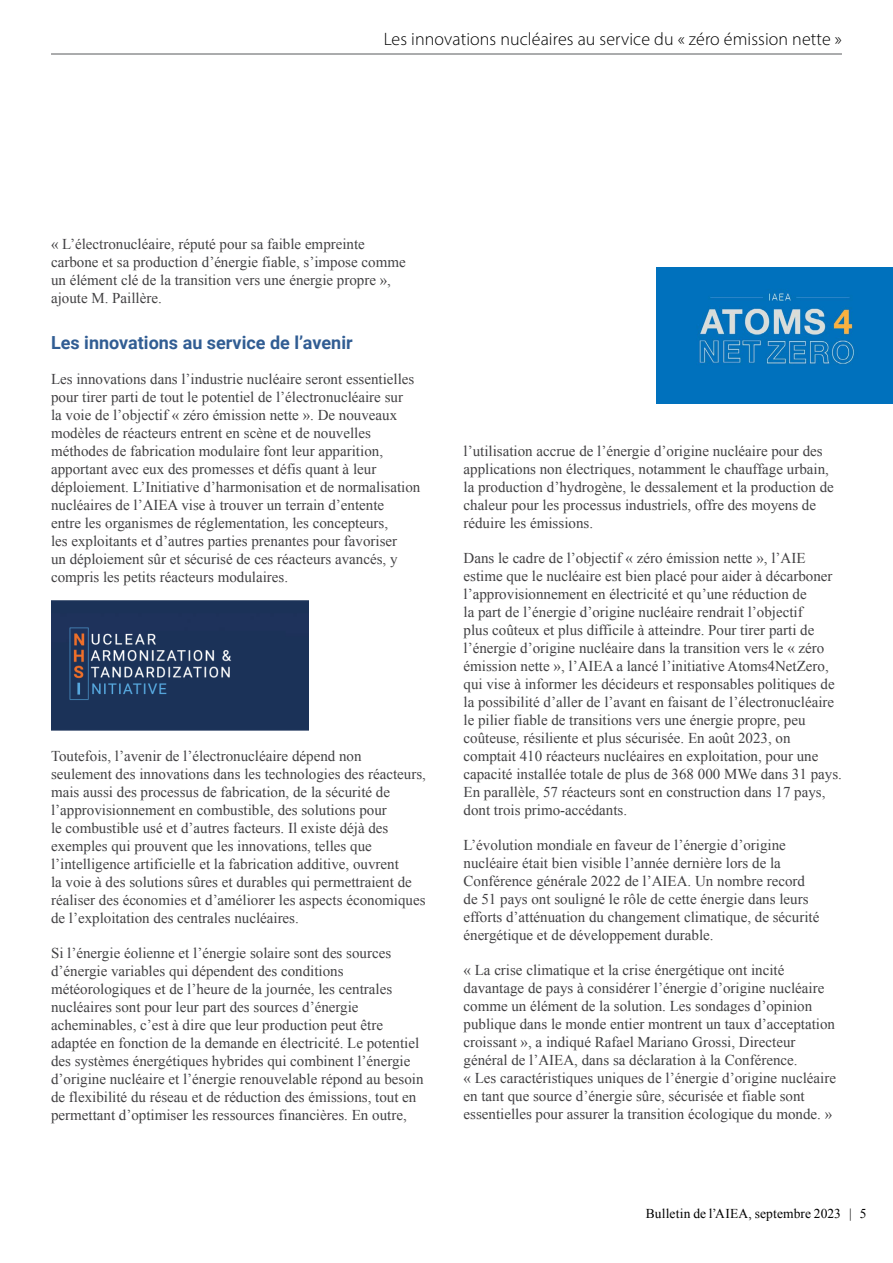
<style>
.page{position:relative;width:893px;height:1263px;background:#fff}
.page>*{position:absolute;margin:0;border:0;box-sizing:border-box;transform-origin:0 0}
.t1{font:300 18px "Myriad Pro";letter-spacing:.005em;color:#000}
.t2{font:700 18px "Roboto";color:#315d93}
.t3{font:15px/18px "Times New Roman";color:#414042}
.t4{font:13.5px "Times New Roman";letter-spacing:.01em;color:#000}
</style>
<div class="page">
<img style="left:51px;top:601px;width:257px;height:129px">
<img style="left:657px;top:268px;width:236px;height:136px">
<hr style="left:51px;top:54px;width:791px;height:1px;background:#58595b">
<p class="t1" style="left:384px;top:28px;width:460px">Les innovations nucléaires au service du « zéro émission nette »</p>
<p class="t3" style="left:51px;top:234px;width:356px">« L’électronucléaire, réputé pour sa faible empreinte carbone et sa production d’énergie fiable, s’impose comme un élément clé de la transition vers une énergie propre », ajoute M. Paillère.</p>
<p class="t2" style="left:51px;top:330px;width:303px">Les innovations au service de l’avenir</p>
<p class="t3" style="left:51px;top:370px;width:371px">Les innovations dans l’industrie nucléaire seront essentielles pour tirer parti de tout le potentiel de l’électronucléaire sur<br>la voie de l’objectif « zéro émission nette ». De nouveaux modèles de réacteurs entrent en scène et de nouvelles méthodes de fabrication modulaire font leur apparition, apportant avec eux des promesses et défis quant à leur déploiement. L’Initiative d’harmonisation et de normalisation nucléaires de l’AIEA vise à trouver un terrain d’entente<br>entre les organismes de réglementation, les concepteurs,<br>les exploitants et d’autres parties prenantes pour favoriser<br>un déploiement sûr et sécurisé de ces réacteurs avancés, y compris les petits réacteurs modulaires.</p>
<p class="t3" style="left:51px;top:747px;width:376px">Toutefois, l’avenir de l’électronucléaire dépend non seulement des innovations dans les technologies des réacteurs, mais aussi des processus de fabrication, de la sécurité de l’approvisionnement en combustible, des solutions pour<br>le combustible usé et d’autres facteurs. Il existe déjà des exemples qui prouvent que les innovations, telles que l’intelligence artificielle et la fabrication additive, ouvrent<br>la voie à des solutions sûres et durables qui permettraient de réaliser des économies et d’améliorer les aspects économiques de l’exploitation des centrales nucléaires.</p>
<p class="t3" style="left:51px;top:944px;width:374px">Si l’énergie éolienne et l’énergie solaire sont des sources d’énergie variables qui dépendent des conditions météorologiques et de l’heure de la journée, les centrales nucléaires sont pour leur part des sources d’énergie acheminables, c’est à dire que leur production peut être adaptée en fonction de la demande en électricité. Le potentiel des systèmes énergétiques hybrides qui combinent l’énergie d’origine nucléaire et l’énergie renouvelable répond au besoin de flexibilité du réseau et de réduction des émissions, tout en permettant d’optimiser les ressources financières. En outre,</p>
<p class="t3" style="left:463px;top:442px;width:372px">l’utilisation accrue de l’énergie d’origine nucléaire pour des applications non électriques, notamment le chauffage urbain, la production d’hydrogène, le dessalement et la production de chaleur pour les processus industriels, offre des moyens de réduire les émissions.</p>
<p class="t3" style="left:463px;top:549px;width:380px">Dans le cadre de l’objectif « zéro émission nette », l’AIE estime que le nucléaire est bien placé pour aider à décarboner l’approvisionnement en électricité et qu’une réduction de<br>la part de l’énergie d’origine nucléaire rendrait l’objectif<br>plus coûteux et plus difficile à atteindre. Pour tirer parti de l’énergie d’origine nucléaire dans la transition vers le « zéro émission nette », l’AIEA a lancé l’initiative Atoms4NetZero, qui vise à informer les décideurs et responsables politiques de la possibilité d’aller de l’avant en faisant de l’électronucléaire le pilier fiable de transitions vers une énergie propre, peu coûteuse, résiliente et plus sécurisée. En août 2023, on comptait 410 réacteurs nucléaires en exploitation, pour une capacité installée totale de plus de 368 000 MWe dans 31 pays.<br>En parallèle, 57 réacteurs sont en construction dans 17 pays, dont trois primo-accédants.</p>
<p class="t3" style="left:463px;top:836px;width:357px">L’évolution mondiale en faveur de l’énergie d’origine nucléaire était bien visible l’année dernière lors de la Conférence générale 2022 de l’AIEA. Un nombre record de 51 pays ont souligné le rôle de cette énergie dans leurs efforts d’atténuation du changement climatique, de sécurité énergétique et de développement durable.</p>
<p class="t3" style="left:463px;top:961px;width:374px">« La crise climatique et la crise énergétique ont incité davantage de pays à considérer l’énergie d’origine nucléaire comme un élément de la solution. Les sondages d’opinion publique dans le monde entier montrent un taux d’acceptation croissant », a indiqué Rafael Mariano Grossi, Directeur général de l’AIEA, dans sa déclaration à la Conférence.<br>« Les caractéristiques uniques de l’énergie d’origine nucléaire en tant que source d’énergie sûre, sécurisée et fiable sont essentielles pour assurer la transition écologique du monde. »</p>
<p class="t4" style="left:646px;top:1205px;width:222px">Bulletin de l’AIEA, septembre 2023 | 5</p>
</div>
